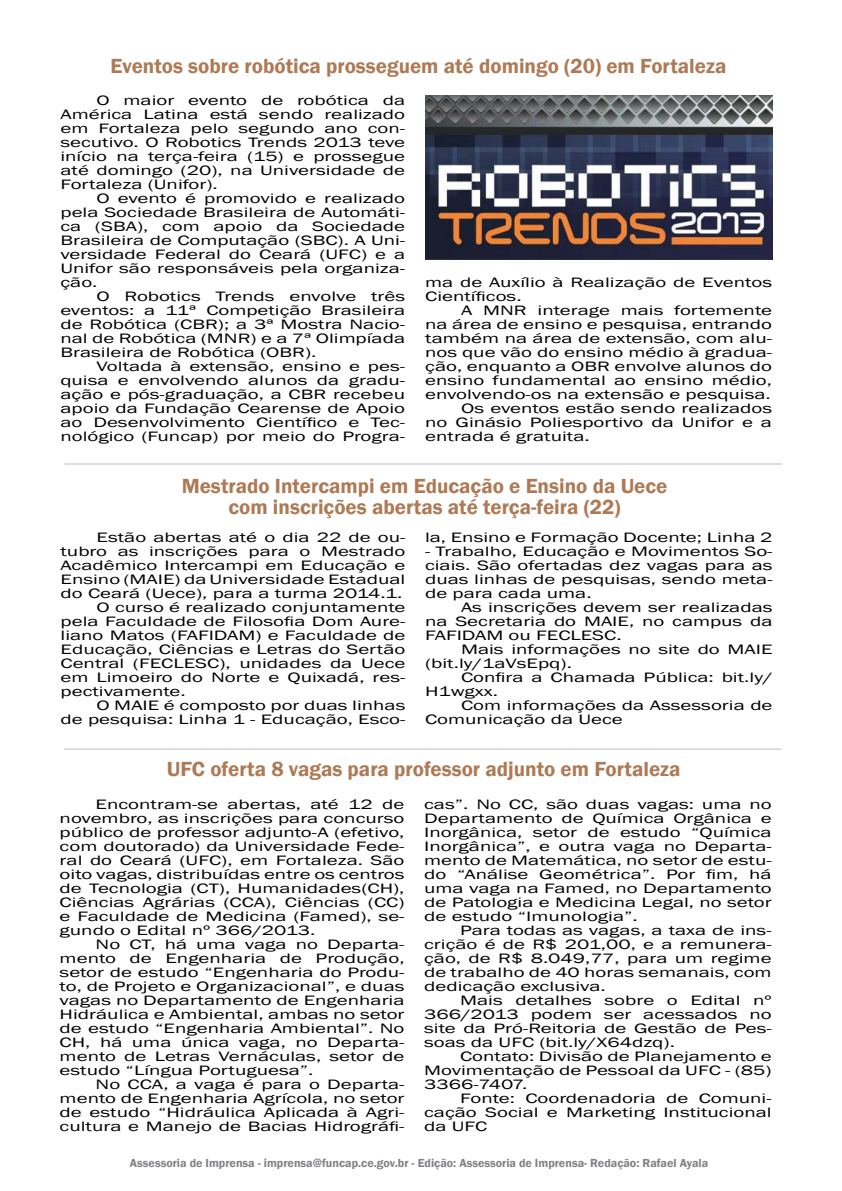
<style>
.page{position:relative;width:842px;height:1191px;background:#fff}
.page>*{position:absolute;margin:0;border:0;box-sizing:border-box;transform-origin:0 0}
.t1{font:600 21px/21px "Franklin Gothic";color:#ae7a55;text-align:center}
.t2{font:14px/14px "Franklin Gothic";color:#000;text-align:justify;scale:1.5 1}
.t3{font:600 12px "Franklin Gothic";color:#808285}
</style>
<div class="page">
<hr style="left:64px;top:748px;width:717px;height:1px;background:#bcbdc0">
<img style="left:425px;top:95px;width:347px;height:165px">
<hr style="left:65px;top:463px;width:717px;height:1px;background:#bcbdc0">
<h1 class="t1" style="left:111px;top:55px;width:617px">Eventos sobre robótica prosseguem até domingo (20) em Fortaleza</h1>
<p class="t2" style="left:60px;top:94px;width:231px;text-indent:36px">O maior evento de robótica da América Latina está sendo realizado em Fortaleza pelo segundo ano con&shy;secutivo. O Robotics Trends 2013 teve início na terça-feira (15) e prossegue até domingo (20), na Universidade de Fortaleza (Unifor).</p>
<p class="t2" style="left:60px;top:192px;width:231px;text-indent:36px">O evento é promovido e realizado pela Sociedade Brasileira de Automáti&shy;ca (SBA), com apoio da Sociedade Brasileira de Computação (SBC). A Uni&shy;versidade Federal do Ceará (UFC) e a Unifor são responsáveis pela organiza&shy;ção.</p>
<p class="t2" style="left:60px;top:290px;width:231px;text-indent:36px">O Robotics Trends envolve três eventos: a 11ª Competição Brasileira de Robótica (CBR); a 3ª Mostra Nacio&shy;nal de Robótica (MNR) e a 7ª Olimpíada Brasileira de Robótica (OBR).</p>
<p class="t2" style="left:60px;top:360px;width:231px;text-indent:36px">Voltada à extensão, ensino e pes&shy;quisa e envolvendo alunos da gradu&shy;ação e pós-graduação, a CBR recebeu apoio da Fundação Cearense de Apoio ao Desenvolvimento Científico e Tec&shy;nológico (Funcap) por meio do Progra-</p>
<p class="t2" style="left:425px;top:275px;width:233px">ma de Auxílio à Realização de Eventos<br>Científicos.</p>
<p class="t2" style="left:461px;top:303px;width:209px">A MNR interage mais fortemente</p>
<p class="t2" style="left:425px;top:317px;width:233px">na área de ensino e pesquisa, entrando</p>
<p class="t2" style="left:425px;top:331px;width:233px">também na área de extensão, com alu-</p>
<p class="t2" style="left:425px;top:345px;width:233px">nos que vão do ensino médio à gradua-</p>
<p class="t2" style="left:425px;top:359px;width:233px">ção, enquanto a OBR envolve alunos do</p>
<p class="t2" style="left:425px;top:373px;width:233px">ensino fundamental ao ensino médio,</p>
<p class="t2" style="left:425px;top:387px;width:232px">envolvendo-os na extensão e pesquisa.</p>
<p class="t2" style="left:461px;top:401px;width:209px">Os eventos estão sendo realizados</p>
<p class="t2" style="left:425px;top:415px;width:233px">no Ginásio Poliesportivo da Unifor e a</p>
<p class="t2" style="left:425px;top:429px;width:111px">entrada é gratuita.</p>
<h1 class="t1" style="left:182px;top:475px;width:487px">Mestrado Intercampi em Educação e Ensino da Uece com inscrições abertas até terça-feira (22)</h1>
<p class="t2" style="left:97px;top:531px;width:207px">Estão abertas até o dia 22 de ou-</p>
<p class="t2" style="left:61px;top:545px;width:231px">tubro as inscrições para o Mestrado</p>
<p class="t2" style="left:61px;top:559px;width:231px">Acadêmico Intercampi em Educação e</p>
<p class="t2" style="left:61px;top:573px;width:231px">Ensino (MAIE) da Universidade Estadual</p>
<p class="t2" style="left:61px;top:587px;width:229px">do Ceará (Uece), para a turma 2014.1.</p>
<p class="t2" style="left:97px;top:601px;width:207px">O curso é realizado conjuntamente</p>
<p class="t2" style="left:61px;top:615px;width:231px">pela Faculdade de Filosofia Dom Aure-</p>
<p class="t2" style="left:61px;top:629px;width:231px">liano Matos (FAFIDAM) e Faculdade de</p>
<p class="t2" style="left:61px;top:643px;width:231px">Educação, Ciências e Letras do Sertão</p>
<p class="t2" style="left:61px;top:657px;width:231px">Central (FECLESC), unidades da Uece</p>
<p class="t2" style="left:61px;top:671px;width:231px">em Limoeiro do Norte e Quixadá, res-</p>
<p class="t2" style="left:61px;top:685px;width:85px">pectivamente.</p>
<p class="t2" style="left:97px;top:699px;width:207px">O MAIE é composto por duas linhas</p>
<p class="t2" style="left:61px;top:713px;width:231px">de pesquisa: Linha 1 - Educação, Esco-</p>
<p class="t2" style="left:425px;top:530px;width:233px">la, Ensino e Formação Docente; Linha 2</p>
<p class="t2" style="left:425px;top:544px;width:233px">- Trabalho, Educação e Movimentos So&shy;ciais. São ofertadas dez vagas para as duas linhas de pesquisas, sendo meta&shy;de para cada uma.</p>
<p class="t2" style="left:425px;top:600px;width:233px;text-indent:36px">As inscrições devem ser realizadas na Secretaria do MAIE, no campus da FAFIDAM ou FECLESC.</p>
<p class="t2" style="left:425px;top:642px;width:233px;text-indent:36px">Mais informações no site do MAIE (bit.ly/1aVsEpq).</p>
<p class="t2" style="left:425px;top:670px;width:233px;text-indent:36px">Confira a Chamada Pública: bit.ly/<br>H1wgxx.</p>
<p class="t2" style="left:425px;top:698px;width:233px;text-indent:36px">Com informações da Assessoria de<br>Comunicação da Uece</p>
<h1 class="t1" style="left:167px;top:758px;width:515px">UFC oferta 8 vagas para professor adjunto em Fortaleza</h1>
<p class="t2" style="left:60px;top:797px;width:231px;text-indent:36px">Encontram-se abertas, até 12 de novembro, as inscrições para concurso público de professor adjunto-A (efetivo, com doutorado) da Universidade Fede&shy;ral do Ceará (UFC), em Fortaleza. São oito vagas, distribuídas entre os centros de Tecnologia (CT), Humanidades(CH), Ciências Agrárias (CCA), Ciências (CC) e Faculdade de Medicina (Famed), se&shy;gundo o Edital nº 366/2013.</p>
<p class="t2" style="left:60px;top:937px;width:231px;text-indent:36px">No CT, há uma vaga no Departa&shy;mento de Engenharia de Produção, setor de estudo “Engenharia do Produ&shy;to, de Projeto e Organizacional”, e duas vagas no Departamento de Engenharia Hidráulica e Ambiental, ambas no setor de estudo “Engenharia Ambiental”. No CH, há uma única vaga, no Departa&shy;mento de Letras Vernáculas, setor de estudo “Língua Portuguesa”.</p>
<p class="t2" style="left:60px;top:1077px;width:231px;text-indent:36px">No CCA, a vaga é para o Departa&shy;mento de Engenharia Agrícola, no setor de estudo “Hidráulica Aplicada à Agri&shy;cultura e Manejo de Bacias Hidrográfi-</p>
<p class="t2" style="left:424px;top:797px;width:233px">cas”. No CC, são duas vagas: uma no Departamento de Química Orgânica e Inorgânica, setor de estudo “Química Inorgânica”, e outra vaga no Departa&shy;mento de Matemática, no setor de estu&shy;do “Análise Geométrica”. Por fim, há uma vaga na Famed, no Departamento de Patologia e Medicina Legal, no setor de estudo “Imunologia”.</p>
<p class="t2" style="left:424px;top:923px;width:233px;text-indent:36px">Para todas as vagas, a taxa de ins&shy;crição é de R$ 201,00, e a remunera&shy;ção, de R$ 8.049,77, para um regime de trabalho de 40 horas semanais, com dedicação exclusiva.</p>
<p class="t2" style="left:424px;top:993px;width:233px;text-indent:36px">Mais detalhes sobre o Edital nº 366/2013 podem ser acessados no site da Pró-Reitoria de Gestão de Pes&shy;soas da UFC (bit.ly/X64dzq).</p>
<p class="t2" style="left:424px;top:1049px;width:233px;text-indent:36px">Contato: Divisão de Planejamento e Movimentação de Pessoal da UFC - (85)<br>3366-7407.</p>
<p class="t2" style="left:424px;top:1091px;width:233px;text-indent:36px">Fonte: Coordenadoria de Comuni&shy;cação Social e Marketing Institucional da UFC</p>
<p class="t3" style="left:130px;top:1155px;width:580px">Assessoria de Imprensa - imprensa@funcap.ce.gov.br - Edição: Assessoria de Imprensa- Redação: Rafael Ayala</p>
</div>
